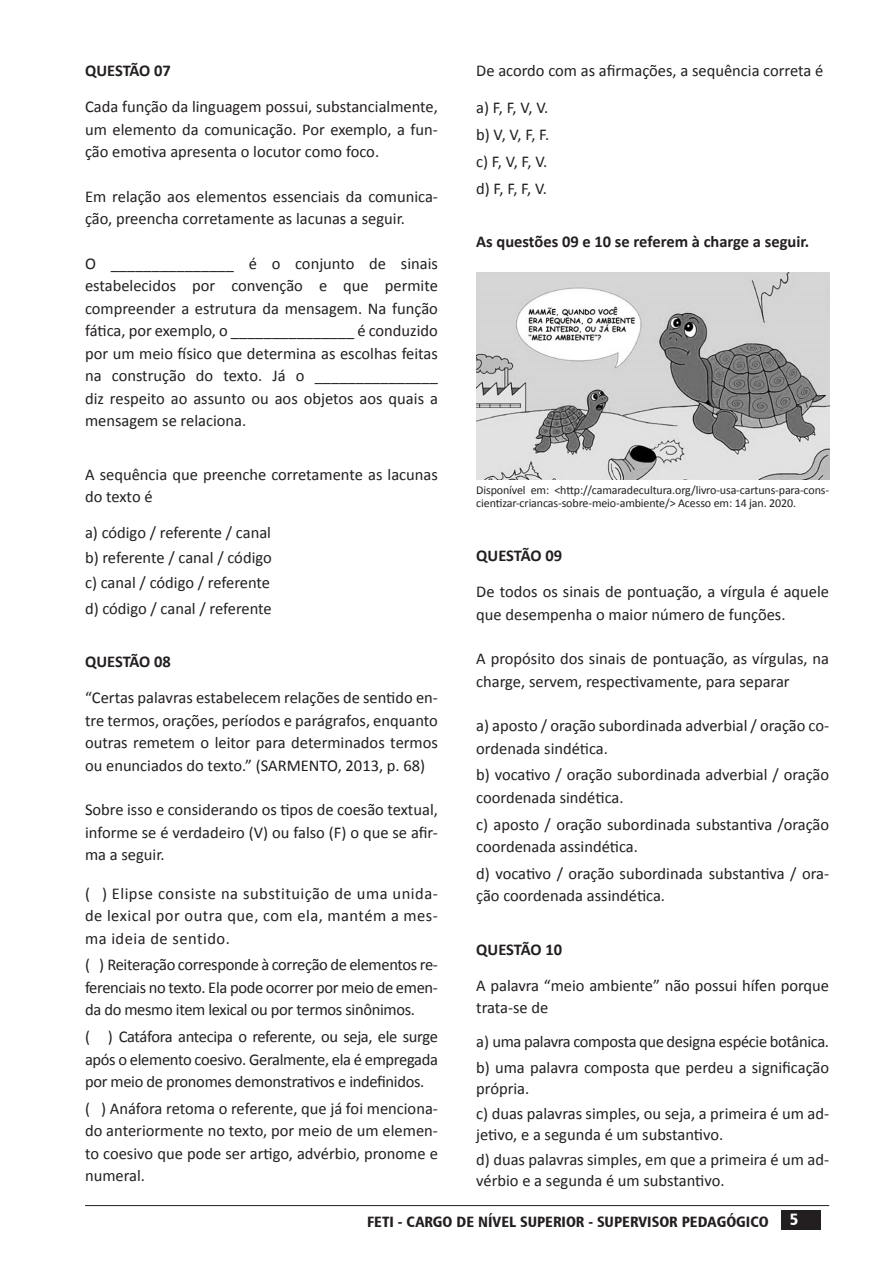
<style>
.page{position:relative;width:893px;height:1263px;background:#fff}
.page>*{position:absolute;margin:0;border:0;box-sizing:border-box;transform-origin:0 0}
.t1{font:16.5px/22.5px "Calibri";color:#231f20}
.t2{font:16.5px/25.2px "Calibri";letter-spacing:-.02em;color:#231f20}
.t3{font:700 16.5px "Calibri";color:#231f20}
.t4{font:16.5px "Humanist 777 BT Black Condensed B";color:#fff}
.t5{font:15px "Humanist 777 BT Black Condensed B";color:#231f20}
.t6{font:12px/13.5px "Calibri";letter-spacing:-.01em;color:#231f20}
</style>
<div class="page">
<hr style="left:85px;top:1205px;width:744px;height:1px;background:#231f20">
<div style="left:781px;top:1210px;width:39px;height:19px;background:#231f20"></div>
<img style="left:476px;top:273px;width:353px;height:207px">
<p class="t3" style="left:85px;top:60px;width:21px">QUEST</p>
<p class="t3" style="left:130px;top:60px;width:43px">ÃO 07</p>
<p class="t1" style="left:85px;top:95px;width:354px;text-align:justify">Cada função da linguagem possui, substancialmente, um elemento da comunicação. Por exemplo, a fun&shy;ção emotiva apresenta o locutor como foco.</p>
<p class="t1" style="left:85px;top:185px;width:354px">Em relação aos elementos essenciais da comunica&shy;ção, preencha corretamente as lacunas a seguir.</p>
<p class="t1" style="left:85px;top:252px;width:354px;text-align:justify">O _______________ é o conjunto de sinais estabelecidos por convenção e que permite compreender a estrutura da mensagem. Na função fática, por exemplo, o _______________ é conduzido por um meio físico que determina as escolhas feitas na construção do texto. Já o _______________ diz respeito ao assunto ou aos objetos aos quais a mensagem se relaciona.</p>
<p class="t1" style="left:85px;top:463px;width:354px">A sequência que preenche corretamente as lacunas do texto é</p>
<p class="t1" style="left:85px;top:520px;width:188px;line-height:25.2px;text-align:justify">a) código / referente / canal b) referente / canal / código c) canal / código / referente d) código / canal / referente</p>
<p class="t3" style="left:85px;top:651px;width:21px">QUEST</p>
<p class="t3" style="left:130px;top:651px;width:43px">ÃO 08</p>
<p class="t1" style="left:85px;top:686px;width:354px;text-align:justify">“Certas palavras estabelecem relações de sentido en&shy;tre termos, orações, períodos e parágrafos, enquanto outras remetem o leitor para determinados termos ou enunciados do texto.” (SARMENTO, 2013, p. 68)</p>
<p class="t1" style="left:85px;top:798px;width:354px;text-align:justify">Sobre isso e considerando os tipos de coesão textual, informe se é verdadeiro (V) ou falso (F) o que se afir&shy;ma a seguir.</p>
<p class="t1" style="left:85px;top:882px;width:354px;text-align:justify">( ) Elipse consiste na substituição de uma unida&shy;de lexical por outra que, com ela, mantém a mes&shy;ma ideia de sentido.</p>
<p class="t1" style="left:85px;top:954px;width:354px;text-align:justify">( ) Reiteração corresponde à correção de elementos re&shy;ferenciais no texto. Ela pode ocorrer por meio de emen&shy;da do mesmo item lexical ou por termos sinônimos.</p>
<p class="t1" style="left:85px;top:1025px;width:354px;text-align:justify">( ) Catáfora antecipa o referente, ou seja, ele surge após o elemento coesivo. Geralmente, ela é empregada por meio de pronomes demonstrativos e indefinidos.</p>
<p class="t1" style="left:85px;top:1097px;width:354px;text-align:justify">( ) Anáfora retoma o referente, que já foi menciona&shy;do anteriormente no texto, por meio de um elemen&shy;to coesivo que pode ser artigo, advérbio, pronome e numeral.</p>
<p class="t1" style="left:476px;top:60px;width:349px">De acordo com as afirmações, a sequência correta é</p>
<p class="t1" style="left:476px;top:95px;width:75px;line-height:26.7px">a) F, F, V, V. b) V, V, F, F. c) F, V, F, V. d) F, F, F, V.</p>
<p class="t3" style="left:476px;top:231px;width:335px">As questões 09 e 10 se referem à charge a seguir.</p>
<p class="t6" style="left:476px;top:483px;width:354px">Disponível em: &lt;http://camaradecultura.org/livro-usa-cartuns-para-cons&shy;cientizar-criancas-sobre-meio-ambiente/&gt; Acesso em: 14 jan. 2020.</p>
<p class="t3" style="left:476px;top:545px;width:21px">QUEST</p>
<p class="t3" style="left:521px;top:545px;width:43px">ÃO 09</p>
<p class="t1" style="left:476px;top:580px;width:354px">De todos os sinais de pontuação, a vírgula é aquele que desempenha o maior número de funções.</p>
<p class="t1" style="left:476px;top:647px;width:354px">A propósito dos sinais de pontuação, as vírgulas, na charge, servem, respectivamente, para separar</p>
<p class="t1" style="left:476px;top:714px;width:354px">a) aposto / oração subordinada adverbial / oração co&shy;ordenada sindética.</p>
<p class="t1" style="left:476px;top:764px;width:354px">b) vocativo / oração subordinada adverbial / oração coordenada sindética.</p>
<p class="t1" style="left:476px;top:813px;width:354px">c) aposto / oração subordinada substantiva /oração coordenada assindética.</p>
<p class="t1" style="left:476px;top:862px;width:354px">d) vocativo / oração subordinada substantiva / ora&shy;ção coordenada assindética.</p>
<p class="t3" style="left:476px;top:939px;width:21px">QUEST</p>
<p class="t3" style="left:521px;top:939px;width:43px">ÃO 10</p>
<p class="t1" style="left:476px;top:974px;width:354px">A palavra “meio ambiente” não possui hífen porque trata-se de</p>
<p class="t2" style="left:476px;top:1029px;width:354px">a) uma palavra composta que designa espécie botânica. b) uma palavra composta que perdeu a significação</p>
<p class="t1" style="left:476px;top:1075px;width:354px;line-height:25.2px">própria.<br>c) duas palavras simples, ou seja, a primeira é um ad-</p>
<p class="t1" style="left:476px;top:1122px;width:354px;line-height:25.2px">jetivo, e a segunda é um substantivo.<br>d) duas palavras simples, em que a primeira é um ad-</p>
<p class="t1" style="left:476px;top:1169px;width:250px">vérbio e a segunda é um substantivo.</p>
<p class="t5" style="left:367px;top:1212px;width:187px">FETI - CARGO DE NÍVEL SUPERIOR</p>
<p class="t5" style="left:588px;top:1212px;width:182px">- SUPERVISOR PEDAGÓGICO</p>
<p class="t4" style="left:790px;top:1209px;width:10px">5</p>
</div>
